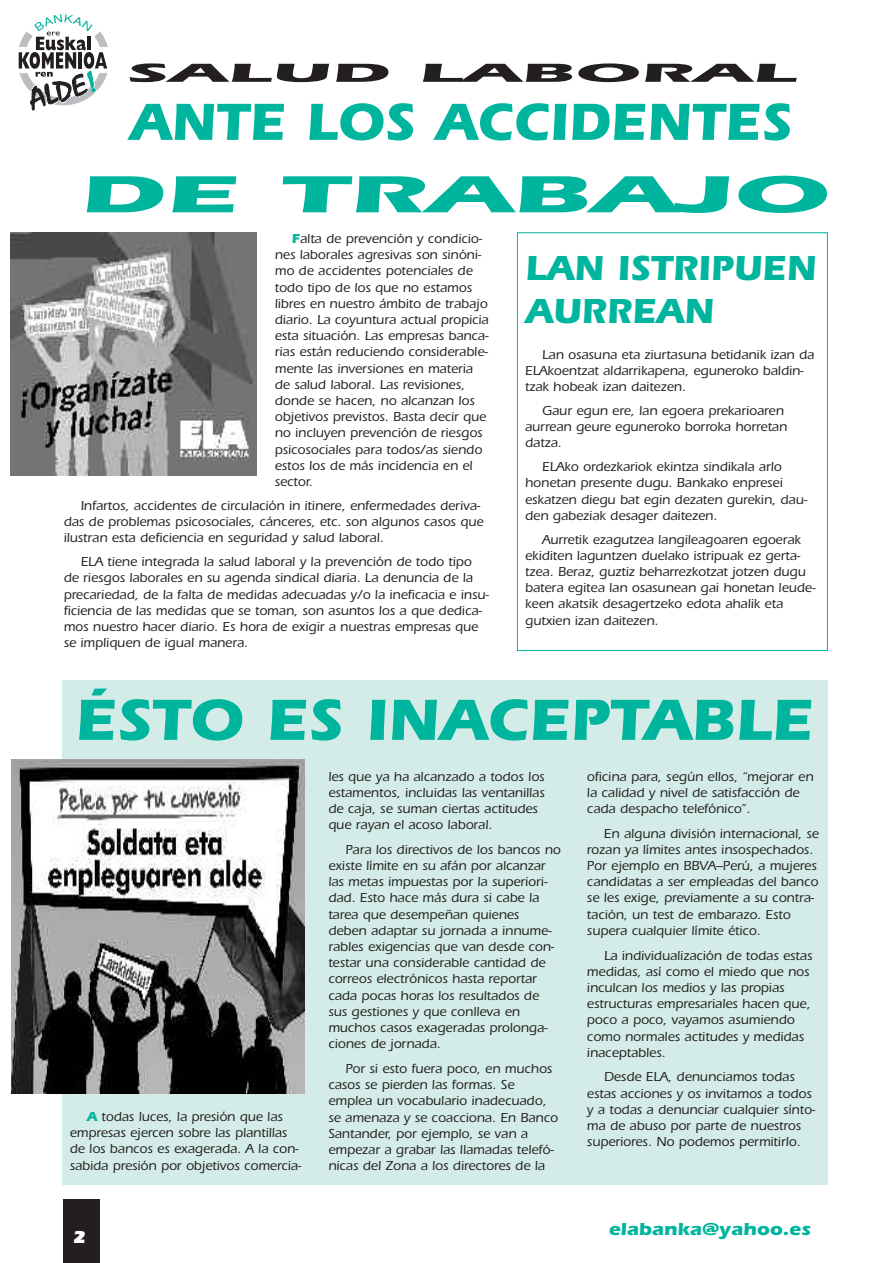
<style>
.page{position:relative;width:893px;height:1263px;background:#fff}
.page>*{position:absolute;margin:0;border:0;box-sizing:border-box;transform-origin:0 0}
.t1{font:700 60px "Itc Eras";color:#00b59d}
.t2{font:700 54px/72.4px "Itc Eras";color:#00b59d;text-align:center}
.t3{font:700 36px/43.2px "Itc Eras";color:#00b59d}
.t4{font:700 27px "Itc Eras";color:#231f20;scale:2.8 1}
.t5{font:700 18px "Itc Eras";color:#00b59d;scale:1.1 1}
.t6{font:900 18px "Eras IT Cby BT";color:#fff}
.t7{font:500 13.5px/16.2px "Itc Eras";color:#231f20}
.s1{font-weight:700;color:#00b59d}
</style>
<div class="page">
<div style="left:64px;top:1199px;width:36px;height:64px;background:#231f20"></div>
<svg style="left:18px;top:14px;width:90px;height:97px"></svg>
<div style="left:62px;top:680px;width:766px;height:505px;background:#d4ece7"></div>
<div style="left:517px;top:233px;width:311px;height:418px;border:1px solid #00b59d"></div>
<img style="left:11px;top:760px;width:294px;height:334px">
<img style="left:11px;top:233px;width:246px;height:242px">
<h3 class="t4" style="left:125px;top:63px;width:241px">SALUD LABORAL</h3>
<h2 class="t2" style="left:79px;top:91px;width:751px">ANTE LOS ACCIDENTES<br>DE TRABAJO</h2>
<p class="t7" style="left:275px;top:232px;width:215px;text-indent:17px"><span class="s1">F</span>alta de prevención y condicio&shy;nes laborales agresivas son sinóni&shy;mo de accidentes potenciales de todo tipo de los que no estamos libres en nuestro ámbito de trabajo diario. La coyuntura actual propicia esta situación. Las empresas banca&shy;rias están reduciendo considerable&shy;mente las inversiones en materia de salud laboral. Las revisiones, donde se hacen, no alcanzan los objetivos previstos. Basta decir que no incluyen prevención de riesgos psicosociales para todos/as siendo estos los de más incidencia en el sector.</p>
<p class="t7" style="left:64px;top:499px;width:421px;text-indent:17px">Infartos, accidentes de circulación in itinere, enfermedades deriva&shy;das de problemas psicosociales, cánceres, etc. son algunos casos que ilustran esta deficiencia en seguridad y salud laboral.</p>
<p class="t7" style="left:64px;top:555px;width:427px;text-indent:17px">ELA tiene integrada la salud laboral y la prevención de todo tipo de riesgos laborales en su agenda sindical diaria. La denuncia de la precariedad, de la falta de medidas adecuadas y/o la ineficacia e insu&shy;ficiencia de las medidas que se toman, son asuntos los a que dedica&shy;mos nuestro hacer diario. Es hora de exigir a nuestras empresas que se impliquen de igual manera.</p>
<h3 class="t3" style="left:525px;top:250px;width:293px">LAN ISTRIPUEN<br>AURREAN</h3>
<p class="t7" style="left:525px;top:347px;width:291px;text-indent:17px">Lan osasuna eta ziurtasuna betidanik izan da<br>ELAkoentzat aldarrikapena, eguneroko baldin&shy;tzak hobeak izan daitezen.</p>
<p class="t7" style="left:525px;top:404px;width:264px;text-indent:17px">Gaur egun ere, lan egoera prekarioaren aurrean geure eguneroko borroka horretan datza.</p>
<p class="t7" style="left:525px;top:460px;width:284px;text-indent:17px">ELAko ordezkariok ekintza sindikala arlo honetan presente dugu. Bankako enpresei eskatzen diegu bat egin dezaten gurekin, dau&shy;den gabeziak desager daitezen.</p>
<p class="t7" style="left:525px;top:532px;width:292px;text-indent:17px">Aurretik ezagutzea langileagoaren egoerak ekiditen laguntzen duelako istripuak ez gerta&shy;tzea. Beraz, guztiz beharrezkotzat jotzen dugu batera egitea lan osasunean gai honetan leude&shy;keen akatsik desagertzeko edota ahalik eta gutxien izan daitezen.</p>
<h1 class="t1" style="left:75px;top:699px;width:740px">ÉSTO ES INACEPTABLE</h1>
<p class="t7" style="left:70px;top:1110px;width:233px;text-indent:17px"><span class="s1">A</span> todas luces, la presión que las empresas ejercen sobre las plantillas de los bancos es exagerada. A la con&shy;sabida presión por objetivos comercia-</p>
<h3 class="t6" style="left:74px;top:1226px;width:13px">2</h3>
<p class="t7" style="left:328px;top:769px;width:218px">les que ya ha alcanzado a todos los estamentos, incluidas las ventanillas de caja, se suman ciertas actitudes que rayan el acoso laboral.</p>
<p class="t7" style="left:328px;top:843px;width:234px;text-indent:17px">Para los directivos de los bancos no existe límite en su afán por alcanzar las metas impuestas por la superiori&shy;dad. Esto hace más dura si cabe la tarea que desempeñan quienes deben adaptar su jornada a innume&shy;rables exigencias que van desde con&shy;testar una considerable cantidad de correos electrónicos hasta reportar cada pocas horas los resultados de sus gestiones y que conlleva en muchos casos exageradas prolonga&shy;ciones de jornada.</p>
<p class="t7" style="left:328px;top:1062px;width:231px;text-indent:17px">Por si esto fuera poco, en muchos casos se pierden las formas. Se emplea un vocabulario inadecuado, se amenaza y se coacciona. En Banco Santander, por ejemplo, se van a empezar a grabar las llamadas telefó&shy;nicas del Zona a los directores de la</p>
<p class="t7" style="left:587px;top:769px;width:228px">oficina para, según ellos, “mejorar en la calidad y nivel de satisfacción de cada despacho telefónico”.</p>
<p class="t7" style="left:587px;top:826px;width:233px;text-indent:17px">En alguna división internacional, se rozan ya límites antes insospechados.<br>Por ejemplo en BBVA–Perú, a mujeres candidatas a ser empleadas del banco se les exige, previamente a su contra&shy;tación, un test de embarazo. Esto supera cualquier límite ético.</p>
<p class="t7" style="left:587px;top:948px;width:227px;text-indent:17px">La individualización de todas estas medidas, así como el miedo que nos inculcan los medios y las propias estructuras empresariales hacen que, poco a poco, vayamos asumiendo como normales actitudes y medidas inaceptables.</p>
<p class="t7" style="left:587px;top:1070px;width:230px;text-indent:17px">Desde ELA, denunciamos todas estas acciones y os invitamos a todos y a todas a denunciar cualquier sínto&shy;ma de abuso por parte de nuestros superiores. No podemos permitirlo.</p>
<h3 class="t5" style="left:609px;top:1223px;width:185px">elabanka@yahoo.es</h3>
</div>
